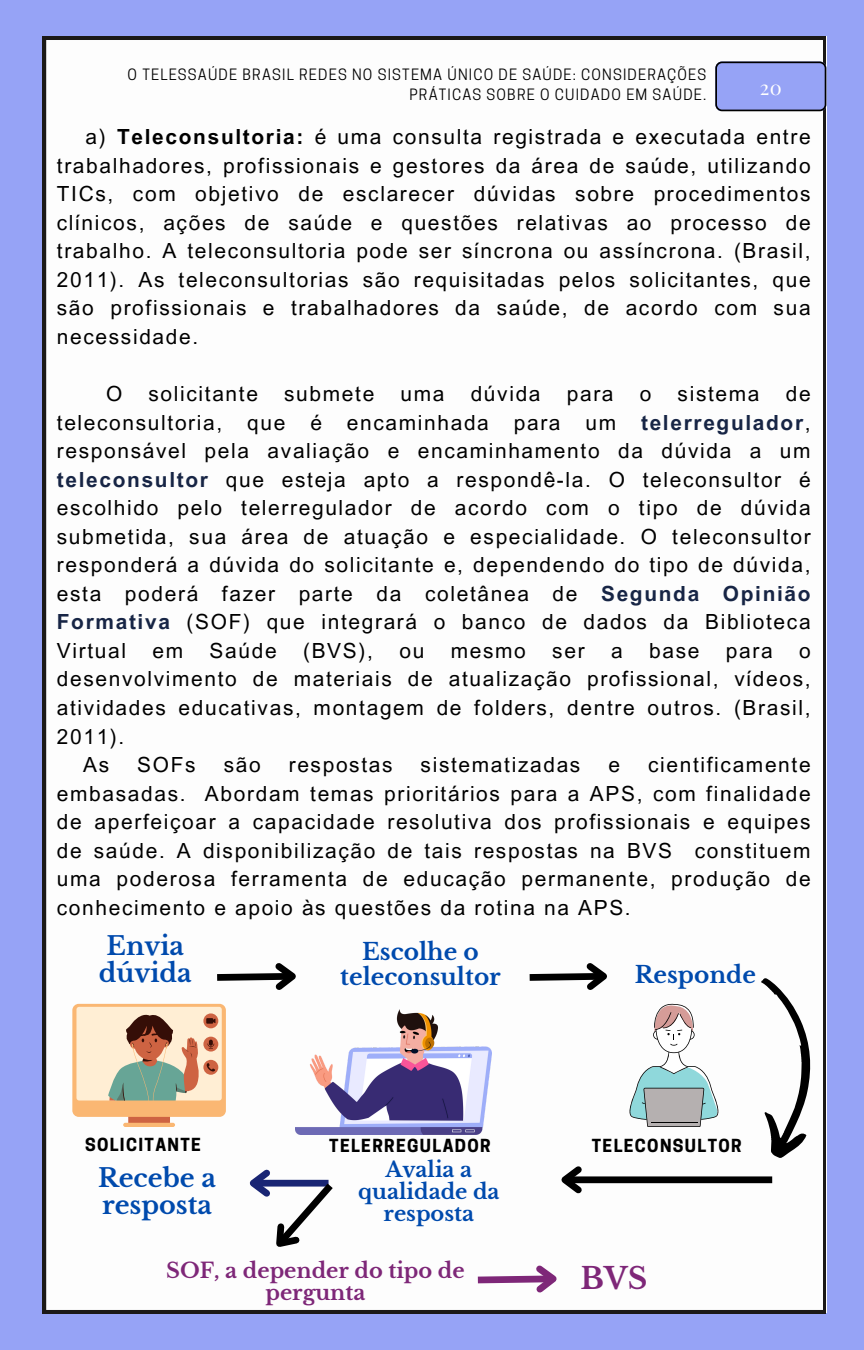
<style>
.page{position:relative;width:864px;height:1350px;background:#96a3f6}
.page>*{position:absolute;margin:0;border:0;box-sizing:border-box;transform-origin:0 0}
.t1{font:700 29.47px "Libre Baskerville";color:#7e2778}
.t2{font:700 25.43px/27px "Libre Baskerville";color:#004aad;text-align:center}
.t3{font:700 23.18px/25.2px "Libre Baskerville";color:#004aad;text-align:center}
.t4{font:20.93px/28.6px "Arial MT Pro";letter-spacing:.08em;color:#000;text-align:justify}
.t5{font:700 20.93px/22.1px "Libre Baskerville";color:#7e2778;text-align:center}
.t6{font:700 20.93px/22.1px "Libre Baskerville";color:#004aad;text-align:center}
.t7{font:20.03px "Playfair Display";color:#fff}
.t8{font:700 16.88px "Cooper Hewitt";letter-spacing:.08em;color:#000}
.t9{font:14.62px/19.6px "Cooper Hewitt";letter-spacing:.08em;color:#000;text-align:right}
.s1{font-weight:700}
.s2{font-weight:700;color:#172545}
</style>
<div class="page">
<div style="left:43px;top:37px;width:783px;height:1276px;background:#fdfdfd"></div>
<svg style="left:715px;top:61px;width:111px;height:50px"></svg>
<svg style="left:72px;top:1004px;width:154px;height:123px;background:#dabfa0"></svg>
<img style="left:296px;top:1010px;width:196px;height:124px">
<svg style="left:210px;top:957px;width:94px;height:39px;background:#cbcbcb"></svg>
<svg style="left:523px;top:957px;width:92px;height:39px;background:#cbcbcb"></svg>
<svg style="left:761px;top:978px;width:51px;height:181px;background:#c6c6c6"></svg>
<div style="left:565px;top:1176px;width:207px;height:7px;background:#000"></div>
<svg style="left:554px;top:1160px;width:34px;height:39px"></svg>
<svg style="left:626px;top:999px;width:95px;height:128px;background:#d2dada"></svg>
<svg style="left:242px;top:1164px;width:98px;height:101px;background:#dadbe0"></svg>
<svg style="left:471px;top:1259px;width:94px;height:40px;background:#e4d4e3"></svg>
<p class="t9" style="left:128px;top:67px;width:580px">O TELESSAÚDE BRASIL REDES NO SISTEMA ÚNICO DE SAÚDE: CONSIDERAÇÕES<br>PRÁTICAS SOBRE O CUIDADO EM SAÚDE.</p>
<p class="t7" style="left:760px;top:74px;width:23px">20</p>
<p class="t4" style="left:57px;top:125px;width:755px;text-indent:29px">a) <span class="s1">Teleconsultoria:</span> é uma consulta registrada e executada entre trabalhadores, profissionais e gestores da área de saúde, utilizando TICs, com objetivo de esclarecer dúvidas sobre procedimentos clínicos, ações de saúde e questões relativas ao processo de trabalho. A teleconsultoria pode ser síncrona ou assíncrona. (Brasil, 2011). As teleconsultorias são requisitadas pelos solicitantes, que são profissionais e trabalhadores da saúde, de acordo com sua necessidade.</p>
<p class="t4" style="left:106px;top:382px;width:18px">O</p>
<p class="t4" style="left:148px;top:382px;width:111px">solicitante</p>
<p class="t4" style="left:284px;top:382px;width:92px">submete</p>
<p class="t4" style="left:401px;top:382px;width:45px">uma</p>
<p class="t4" style="left:471px;top:382px;width:71px">dúvida</p>
<p class="t4" style="left:567px;top:382px;width:48px">para</p>
<p class="t4" style="left:640px;top:382px;width:13px">o</p>
<p class="t4" style="left:678px;top:382px;width:83px">sistema</p>
<p class="t4" style="left:57px;top:382px;width:755px;text-indent:729px">de teleconsultoria, que é encaminhada para um <span class="s2">telerregulador</span>, responsável pela avaliação e encaminhamento da dúvida a um <span class="s2">teleconsultor</span> que esteja apto a respondê-la. O teleconsultor é escolhido pelo telerregulador de acordo com o tipo de dúvida submetida, sua área de atuação e especialidade. O teleconsultor responderá a dúvida do solicitante e, dependendo do tipo de dúvida, esta poderá fazer parte da coletânea de <span class="s2">Segunda Opinião Formativa</span> (SOF) que integrará o banco de dados da Biblioteca Virtual</p>
<p class="t4" style="left:153px;top:639px;width:32px">em</p>
<p class="t4" style="left:210px;top:639px;width:69px">Saúde</p>
<p class="t4" style="left:303px;top:639px;width:71px">(BVS),</p>
<p class="t4" style="left:399px;top:639px;width:26px">ou</p>
<p class="t4" style="left:451px;top:639px;width:77px">mesmo</p>
<p class="t4" style="left:552px;top:639px;width:34px">ser</p>
<p class="t4" style="left:611px;top:639px;width:13px">a</p>
<p class="t4" style="left:649px;top:639px;width:52px">base</p>
<p class="t4" style="left:726px;top:639px;width:48px">para</p>
<p class="t4" style="left:57px;top:639px;width:755px;text-indent:742px">o desenvolvimento de materiais de atualização profissional, vídeos, atividades educativas, montagem de folders, dentre outros. (Brasil, 2011).</p>
<p class="t4" style="left:83px;top:753px;width:28px">As</p>
<p class="t4" style="left:137px;top:753px;width:60px">SOFs</p>
<p class="t4" style="left:224px;top:753px;width:38px">são</p>
<p class="t4" style="left:289px;top:753px;width:105px">respostas</p>
<p class="t4" style="left:421px;top:753px;width:161px">sistematizadas</p>
<p class="t4" style="left:608px;top:753px;width:13px">e</p>
<p class="t4" style="left:57px;top:753px;width:755px;text-indent:591px">cientificamente embasadas. Abordam temas prioritários para a APS, com finalidade de aperfeiçoar a capacidade resolutiva dos profissionais e equipes de saúde. A disponibilização de tais respostas na BVS constituem uma poderosa ferramenta de educação permanente, produção de conhecimento e apoio às questões da rotina na APS.</p>
<p class="t2" style="left:99px;top:932px;width:94px">Envia dúvida</p>
<p class="t3" style="left:340px;top:939px;width:162px">Escolhe o teleconsultor</p>
<p class="t3" style="left:635px;top:962px;width:123px">Responde</p>
<p class="t8" style="left:85px;top:1138px;width:117px">SOLICITANTE</p>
<p class="t8" style="left:329px;top:1139px;width:163px">TELERREGULADOR</p>
<p class="t8" style="left:592px;top:1139px;width:151px">TELECONSULTOR</p>
<p class="t2" style="left:98px;top:1164px;width:120px;text-align:left">Recebe a resposta</p>
<p class="t6" style="left:358px;top:1159px;width:143px">Avalia a qualidade da resposta</p>
<p class="t5" style="left:166px;top:1260px;width:300px">SOF, a depender do tipo de pergunta</p>
<p class="t1" style="left:581px;top:1261px;width:68px">BVS</p>
</div>
